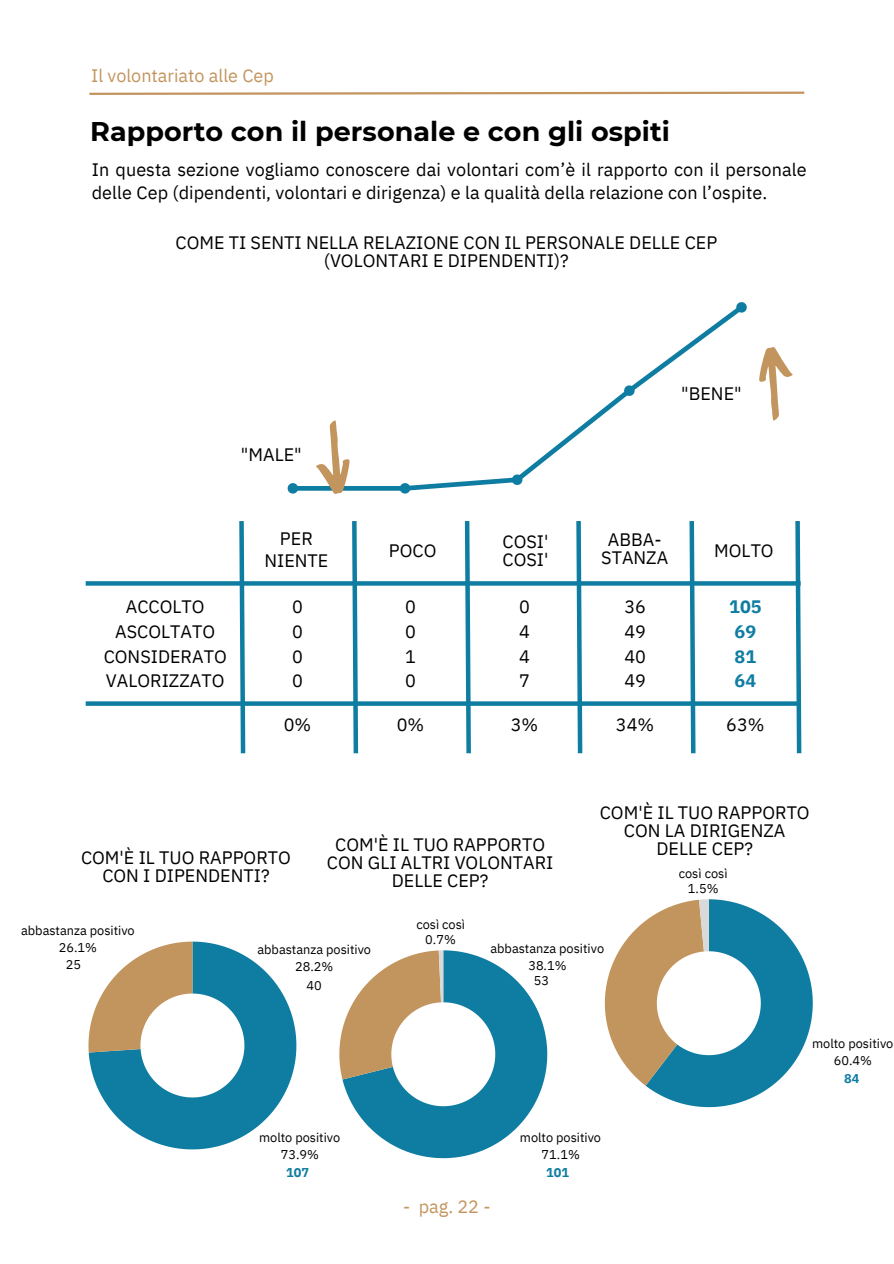
<style>
.page{position:relative;width:894px;height:1264px;background:#fff}
.page>*{position:absolute;margin:0;border:0;box-sizing:border-box;transform-origin:0 0}
.t1{font:700 27px "Montserrat";color:#000}
.t2{font:18px/24.8px "IBM Plex Sans";color:#000;text-align:center}
.t3{font:18px "IBM Plex Sans";color:#c3955e}
.t4{font:700 18px/24.8px "IBM Plex Sans";color:#0f7da1}
.t5{font:12.75px/17px "IBM Plex Sans";color:#000;text-align:center}
.t6{font:700 12.75px "IBM Plex Sans";color:#0f7da1}
</style>
<div class="page">
<svg style="left:89px;top:91px;width:716px;height:4px"></svg>
<svg style="left:88px;top:941px;width:208px;height:208px"></svg>
<svg style="left:604px;top:899px;width:208px;height:208px"></svg>
<svg style="left:339px;top:950px;width:208px;height:208px"></svg>
<svg style="left:237px;top:521px;width:10px;height:233px"></svg>
<svg style="left:86px;top:701px;width:706px;height:4px;fill:#0f7da1"></svg>
<svg style="left:86px;top:581px;width:706px;height:4px;fill:#0f7da1"></svg>
<svg style="left:350px;top:521px;width:10px;height:233px"></svg>
<svg style="left:462px;top:521px;width:11px;height:233px"></svg>
<svg style="left:574px;top:521px;width:10px;height:233px"></svg>
<svg style="left:687px;top:521px;width:10px;height:233px"></svg>
<svg style="left:792px;top:521px;width:10px;height:233px"></svg>
<hr style="left:293px;top:486px;width:112px;height:4px;background:#0f7da1">
<svg style="left:287px;top:483px;width:11px;height:10px"></svg>
<svg style="left:399px;top:302px;width:348px;height:191px"></svg>
<svg style="left:759px;top:347px;width:33px;height:74px"></svg>
<svg style="left:316px;top:420px;width:34px;height:74px"></svg>
<p class="t3" style="left:91px;top:63px;width:184px">Il volontariato alle Cep</p>
<h1 class="t1" style="left:90px;top:115px;width:581px">Rapporto con il personale e con gli ospiti</h1>
<p class="t2" style="left:92px;top:158px;width:716px;line-height:22.5px;text-align:left">In questa sezione vogliamo conoscere dai volontari com’è il rapporto con il personale delle Cep (dipendenti, volontari e dirigenza) e la qualità della relazione con l’ospite.</p>
<p class="t2" style="left:175px;top:234px;width:543px;line-height:18px">COME TI SENTI NELLA RELAZIONE CON IL PERSONALE DELLE CEP (VOLONTARI E DIPENDENTI)?</p>
<p class="t2" style="left:241px;top:442px;width:62px">"MALE"</p>
<p class="t2" style="left:681px;top:381px;width:62px">"BENE"</p>
<p class="t2" style="left:264px;top:528px;width:65px;line-height:21.3px">PER<br>NIENTE</p>
<p class="t2" style="left:292px;top:594px;width:12px;text-align:justify">0<br>0<br>0<br>0</p>
<p class="t2" style="left:284px;top:712px;width:29px">0%</p>
<p class="t2" style="left:389px;top:537px;width:49px">POCO</p>
<p class="t2" style="left:502px;top:532px;width:47px;line-height:18px;text-align:left">COSI'<br>COSI'</p>
<p class="t2" style="left:601px;top:530px;width:68px;line-height:18px">ABBA-<br>STANZA</p>
<p class="t2" style="left:714px;top:537px;width:61px">MOLTO</p>
<p class="t2" style="left:104px;top:594px;width:124px">ACCOLTO<br>ASCOLTATO<br>CONSIDERATO<br>VALORIZZATO</p>
<p class="t2" style="left:405px;top:594px;width:12px;text-align:justify">0<br>0<br>1<br>0</p>
<p class="t2" style="left:396px;top:712px;width:29px">0%</p>
<p class="t2" style="left:519px;top:594px;width:12px;text-align:justify">0<br>4<br>4<br>7</p>
<p class="t2" style="left:510px;top:712px;width:29px">3%</p>
<p class="t2" style="left:624px;top:594px;width:23px;text-align:justify">36<br>49<br>40<br>49</p>
<p class="t2" style="left:615px;top:712px;width:40px">34%</p>
<p class="t4" style="left:729px;top:594px;width:34px">105<br>69<br>81<br>64</p>
<p class="t2" style="left:726px;top:712px;width:40px">63%</p>
<p class="t2" style="left:81px;top:848px;width:211px;line-height:18px">COM'È IL TUO RAPPORTO<br>CON I DIPENDENTI?</p>
<p class="t2" style="left:327px;top:835px;width:228px;line-height:18px">COM'È IL TUO RAPPORTO<br>CON GLI ALTRI VOLONTARI<br>DELLE CEP?</p>
<p class="t2" style="left:599px;top:803px;width:211px;line-height:18px">COM'È IL TUO RAPPORTO<br>CON LA DIRIGENZA<br>DELLE CEP?</p>
<p class="t5" style="left:678px;top:866px;width:50px;line-height:14.5px">così così<br>1.5%</p>
<p class="t5" style="left:21px;top:921px;width:115px">abbastanza positivo<br>26.1%</p>
<p class="t5" style="left:66px;top:956px;width:17px">25</p>
<p class="t5" style="left:257px;top:941px;width:115px">abbastanza positivo<br>28.2%</p>
<p class="t5" style="left:306px;top:977px;width:17px">40</p>
<p class="t5" style="left:416px;top:917px;width:50px;line-height:14.5px">così così<br>0.7%</p>
<p class="t5" style="left:490px;top:939px;width:115px">abbastanza positivo<br>38.1%</p>
<p class="t5" style="left:533px;top:971px;width:17px">53</p>
<p class="t5" style="left:259px;top:1128px;width:83px">molto positivo<br>73.9%</p>
<p class="t6" style="left:286px;top:1164px;width:24px">107</p>
<p class="t3" style="left:403px;top:1194px;width:89px">- pag. 22 -</p>
<p class="t5" style="left:519px;top:1128px;width:83px">molto positivo<br>71.1%</p>
<p class="t6" style="left:546px;top:1164px;width:24px">101</p>
<p class="t5" style="left:812px;top:1034px;width:83px">molto positivo<br>60.4%</p>
<p class="t6" style="left:844px;top:1070px;width:17px">84</p>
</div>
